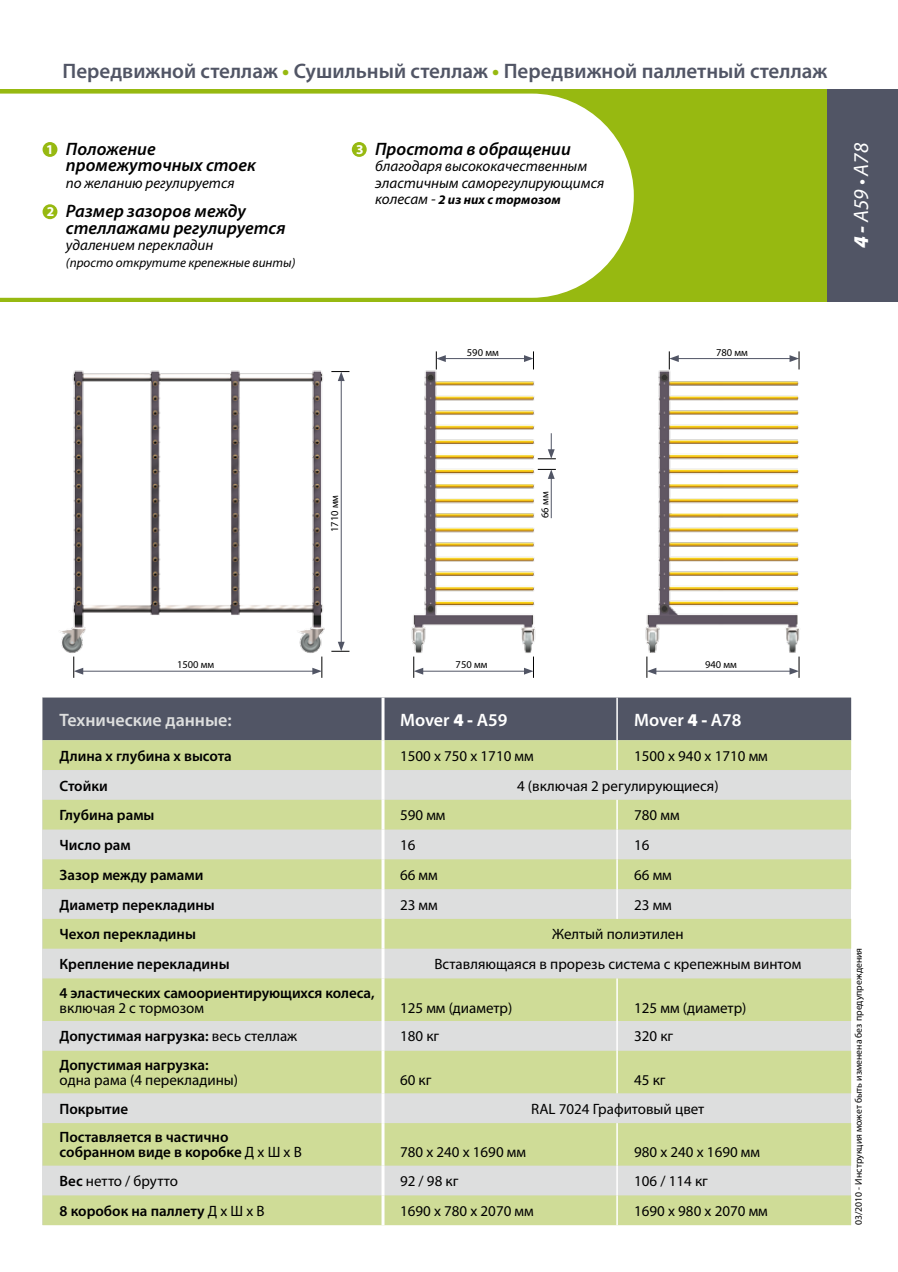
<style>
.page{position:relative;width:898px;height:1272px;background:#fff}
.page>*{position:absolute;margin:0;border:0;box-sizing:border-box;transform-origin:0 0}
.t1{font:600 21px "Myriad Pro";color:#515565}
.t2{font:italic 21px "Myriad Pro";color:#fff}
.t3{font:italic 600 18px/16.5px "Myriad Pro";color:#000}
.t4{font:600 18px "Myriad Pro";color:#fff}
.t5{font:600 18px "Myriad Pro";color:#dddede}
.t6{font:15px "Myriad Pro";color:#000}
.t7{font:600 15px/15px "Myriad Pro";color:#000}
.t8{font:italic 15px/16.5px "Myriad Pro";color:#000}
.t9{font:700 13.5px "Myriad Pro";color:#fff}
.t10{font:italic 13.2px "Myriad Pro";color:#000}
.t11{font:italic 700 13.2px "Myriad Pro";color:#000}
.t12{font:10.5px "Myriad Pro";color:#000}
.t13{font:9.75px "Myriad Pro";color:#000}
.s1{font-weight:700;color:#97b911}
.s2{font-weight:400;font-size:15px}
.s3{font-weight:900}
.s4{font-weight:400}
.s5{font-weight:600}
</style>
<div class="page">
<div style="left:0;top:89px;width:897px;height:213px;background:#97b911"></div>
<div style="left:827px;top:89px;width:70px;height:213px;background:#515565"></div>
<div style="left:0;top:94px;width:633px;height:204px;background:#fff"></div>
<div style="left:43px;top:697px;width:807px;height:43px;background:#515565"></div>
<svg style="left:43px;top:740px;width:807px;height:485px;background:#d5dcb5"></svg>
<hr style="left:381px;top:697px;width:3px;height:43px;background:#fff">
<hr style="left:381px;top:740px;width:3px;height:30px;background:#fff">
<hr style="left:381px;top:770px;width:3px;height:29px;background:#fff">
<hr style="left:381px;top:799px;width:3px;height:30px;background:#fff">
<hr style="left:381px;top:829px;width:3px;height:30px;background:#fff">
<hr style="left:381px;top:859px;width:3px;height:30px;background:#fff">
<hr style="left:381px;top:889px;width:3px;height:29px;background:#fff">
<hr style="left:381px;top:918px;width:3px;height:30px;background:#fff">
<hr style="left:381px;top:948px;width:3px;height:30px;background:#fff">
<hr style="left:381px;top:978px;width:3px;height:42px;background:#fff">
<hr style="left:381px;top:1020px;width:3px;height:30px;background:#fff">
<hr style="left:381px;top:1050px;width:3px;height:43px;background:#fff">
<hr style="left:381px;top:1093px;width:3px;height:30px;background:#fff">
<hr style="left:381px;top:1123px;width:3px;height:42px;background:#fff">
<hr style="left:381px;top:1165px;width:3px;height:30px;background:#fff">
<hr style="left:381px;top:1195px;width:3px;height:30px;background:#fff">
<hr style="left:616px;top:697px;width:1px;height:43px;background:#fff">
<hr style="left:616px;top:740px;width:1px;height:30px;background:#fff">
<hr style="left:616px;top:799px;width:1px;height:30px;background:#fff">
<hr style="left:616px;top:829px;width:1px;height:30px;background:#fff">
<hr style="left:616px;top:859px;width:1px;height:30px;background:#fff">
<svg style="left:616px;top:889px;width:1px;height:29px"></svg>
<hr style="left:616px;top:978px;width:1px;height:42px;background:#fff">
<hr style="left:616px;top:1020px;width:1px;height:30px;background:#fff">
<hr style="left:616px;top:1050px;width:1px;height:43px;background:#fff">
<hr style="left:616px;top:1123px;width:1px;height:42px;background:#fff">
<hr style="left:616px;top:1165px;width:1px;height:30px;background:#fff">
<hr style="left:616px;top:1195px;width:1px;height:30px;background:#fff">
<div style="left:351px;top:142px;width:15px;height:15px;background:#97b911;border-radius:50%"></div>
<div style="left:43px;top:142px;width:14px;height:15px;background:#97b911;border-radius:50%"></div>
<div style="left:43px;top:204px;width:14px;height:15px;background:#97b911;border-radius:50%"></div>
<img style="left:60px;top:370px;width:265px;height:283px">
<img style="left:411px;top:364px;width:132px;height:289px">
<img style="left:645px;top:364px;width:155px;height:289px">
<hr style="left:676px;top:358px;width:115px;height:1px;background:#515565">
<svg style="left:668px;top:351px;width:10px;height:18px"></svg>
<svg style="left:789px;top:351px;width:10px;height:18px"></svg>
<hr style="left:443px;top:358px;width:83px;height:1px;background:#515565">
<svg style="left:436px;top:351px;width:9px;height:18px"></svg>
<svg style="left:524px;top:351px;width:10px;height:18px"></svg>
<hr style="left:341px;top:378px;width:1px;height:266px;background:#515565">
<svg style="left:331px;top:641px;width:18px;height:11px"></svg>
<svg style="left:331px;top:371px;width:18px;height:10px"></svg>
<hr style="left:653px;top:670px;width:138px;height:1px;background:#515565">
<svg style="left:646px;top:656px;width:10px;height:21px"></svg>
<svg style="left:789px;top:656px;width:10px;height:21px"></svg>
<hr style="left:81px;top:670px;width:233px;height:1px;background:#515565">
<svg style="left:73px;top:656px;width:10px;height:21px"></svg>
<svg style="left:312px;top:656px;width:10px;height:21px"></svg>
<hr style="left:420px;top:670px;width:106px;height:1px;background:#515565">
<svg style="left:413px;top:656px;width:10px;height:21px"></svg>
<svg style="left:524px;top:656px;width:10px;height:21px"></svg>
<svg style="left:537px;top:433px;width:18px;height:26px"></svg>
<hr style="left:550px;top:476px;width:1px;height:42px;background:#515565">
<svg style="left:537px;top:469px;width:18px;height:10px"></svg>
<h1 class="t1" style="left:63px;top:58px;width:766px">Передвижной стеллаж <span class="s1">•</span> Сушильный стеллаж <span class="s1">•</span> Передвижной паллетный стеллаж</h1>
<p class="t3" style="left:66px;top:140px;width:191px">Положение промежуточных стоек</p>
<p class="t8" style="left:66px;top:174px;width:170px">по желанию регулируется</p>
<p class="t9" style="left:46px;top:140px;width:9px">1</p>
<p class="t9" style="left:356px;top:140px;width:9px">3</p>
<p class="t9" style="left:47px;top:203px;width:9px">2</p>
<p class="t3" style="left:66px;top:202px;width:221px">Размер зазоров между стеллажами регулируется</p>
<p class="t8" style="left:66px;top:236px;width:149px">удалением перекладин</p>
<p class="t10" style="left:66px;top:254px;width:231px">(просто открутите крепежные винты)</p>
<p class="t3" style="left:375px;top:140px;width:197px">Простота в обращении</p>
<p class="t8" style="left:375px;top:158px;width:230px">благодаря высококачественным эластичным саморегулирующимся</p>
<p class="t11" style="left:375px;top:191px;width:187px"><span class="s2">колесам -</span> 2 из них с тормозом</p>
<h1 class="t2" style="left:847px;top:248px;width:107px;rotate:-90deg"><span class="s3">4 -</span> A59 • A78</h1>
<p class="t12" style="left:467px;top:345px;width:33px">590 мм</p>
<p class="t12" style="left:716px;top:345px;width:33px">780 мм</p>
<p class="t12" style="left:177px;top:658px;width:39px">1500 мм</p>
<p class="t12" style="left:328px;top:532px;width:39px;rotate:-90deg">1710 мм</p>
<p class="t12" style="left:538px;top:518px;width:28px;rotate:-90deg">66 мм</p>
<p class="t12" style="left:455px;top:658px;width:33px">750 мм</p>
<p class="t12" style="left:704px;top:658px;width:33px">940 мм</p>
<p class="t5" style="left:60px;top:708px;width:174px">Технические данные:</p>
<p class="t4" style="left:400px;top:708px;width:109px">Mover <span class="s3">4 -</span> A59</p>
<p class="t4" style="left:634px;top:708px;width:109px">Mover <span class="s3">4 -</span> A78</p>
<p class="t7" style="left:60px;top:747px;width:174px">Длина x глубина x высота</p>
<p class="t6" style="left:400px;top:746px;width:135px">1500 x 750 x 1710 мм</p>
<p class="t6" style="left:634px;top:746px;width:135px">1500 x 940 x 1710 мм</p>
<p class="t7" style="left:60px;top:777px;width:50px">Стойки</p>
<p class="t6" style="left:517px;top:776px;width:203px">4 (включая 2 регулирующиеся)</p>
<p class="t7" style="left:60px;top:807px;width:96px">Глубина рамы</p>
<p class="t6" style="left:400px;top:806px;width:47px">590 мм</p>
<p class="t6" style="left:634px;top:806px;width:47px">780 мм</p>
<p class="t7" style="left:60px;top:837px;width:73px">Число рам</p>
<p class="t6" style="left:400px;top:835px;width:17px">16</p>
<p class="t6" style="left:634px;top:835px;width:17px">16</p>
<p class="t7" style="left:60px;top:866px;width:145px">Зазор между рамами</p>
<p class="t6" style="left:400px;top:865px;width:39px">66 мм</p>
<p class="t6" style="left:634px;top:865px;width:39px">66 мм</p>
<p class="t7" style="left:60px;top:896px;width:157px">Диаметр перекладины</p>
<p class="t6" style="left:400px;top:895px;width:39px">23 мм</p>
<p class="t6" style="left:634px;top:895px;width:39px">23 мм</p>
<p class="t7" style="left:60px;top:926px;width:138px">Чехол перекладины</p>
<p class="t6" style="left:552px;top:925px;width:133px">Желтый полиэтилен</p>
<p class="t7" style="left:60px;top:956px;width:171px">Крепление перекладины</p>
<p class="t6" style="left:434px;top:954px;width:368px">Вставляющаяся в прорезь система с крепежным винтом</p>
<p class="t7" style="left:60px;top:984px;width:316px">4 эластических самоориентирующихся колеса,</p>
<p class="t6" style="left:60px;top:998px;width:146px">включая 2 с тормозом</p>
<p class="t6" style="left:400px;top:998px;width:114px">125 мм (диаметр)</p>
<p class="t6" style="left:634px;top:998px;width:114px">125 мм (диаметр)</p>
<p class="t7" style="left:60px;top:1028px;width:239px">Допустимая нагрузка: <span class="s4">весь стеллаж</span></p>
<p class="t6" style="left:400px;top:1027px;width:41px">180 кг</p>
<p class="t6" style="left:634px;top:1027px;width:41px">320 кг</p>
<p class="t7" style="left:60px;top:1057px;width:151px">Допустимая нагрузка:</p>
<p class="t6" style="left:60px;top:1070px;width:180px">одна рама (4 перекладины)</p>
<p class="t6" style="left:400px;top:1070px;width:33px">60 кг</p>
<p class="t6" style="left:634px;top:1070px;width:33px">45 кг</p>
<p class="t7" style="left:60px;top:1100px;width:70px">Покрытие</p>
<p class="t6" style="left:531px;top:1099px;width:175px">RAL 7024 Графитовый цвет</p>
<p class="t7" style="left:60px;top:1129px;width:244px">Поставляется в частично собранном виде в коробке <span class="s4">Д x Ш x В</span></p>
<p class="t6" style="left:400px;top:1143px;width:127px">780 x 240 x 1690 мм</p>
<p class="t6" style="left:634px;top:1143px;width:127px">980 x 240 x 1690 мм</p>
<p class="t6" style="left:60px;top:1171px;width:120px"><span class="s5">Вес</span> нетто / брутто</p>
<p class="t6" style="left:400px;top:1171px;width:60px">92 / 98 кг</p>
<p class="t6" style="left:634px;top:1171px;width:75px">106 / 114 кг</p>
<p class="t7" style="left:60px;top:1202px;width:206px">8 коробок на паллету <span class="s4">Д x Ш x В</span></p>
<p class="t6" style="left:400px;top:1201px;width:135px">1690 x 780 x 2070 мм</p>
<p class="t6" style="left:634px;top:1201px;width:135px">1690 x 980 x 2070 мм</p>
<p class="t13" style="left:852px;top:1225px;width:279px;rotate:-90deg">03/2010 - Инструкция может быть изменена без предупреждения</p>
</div>
